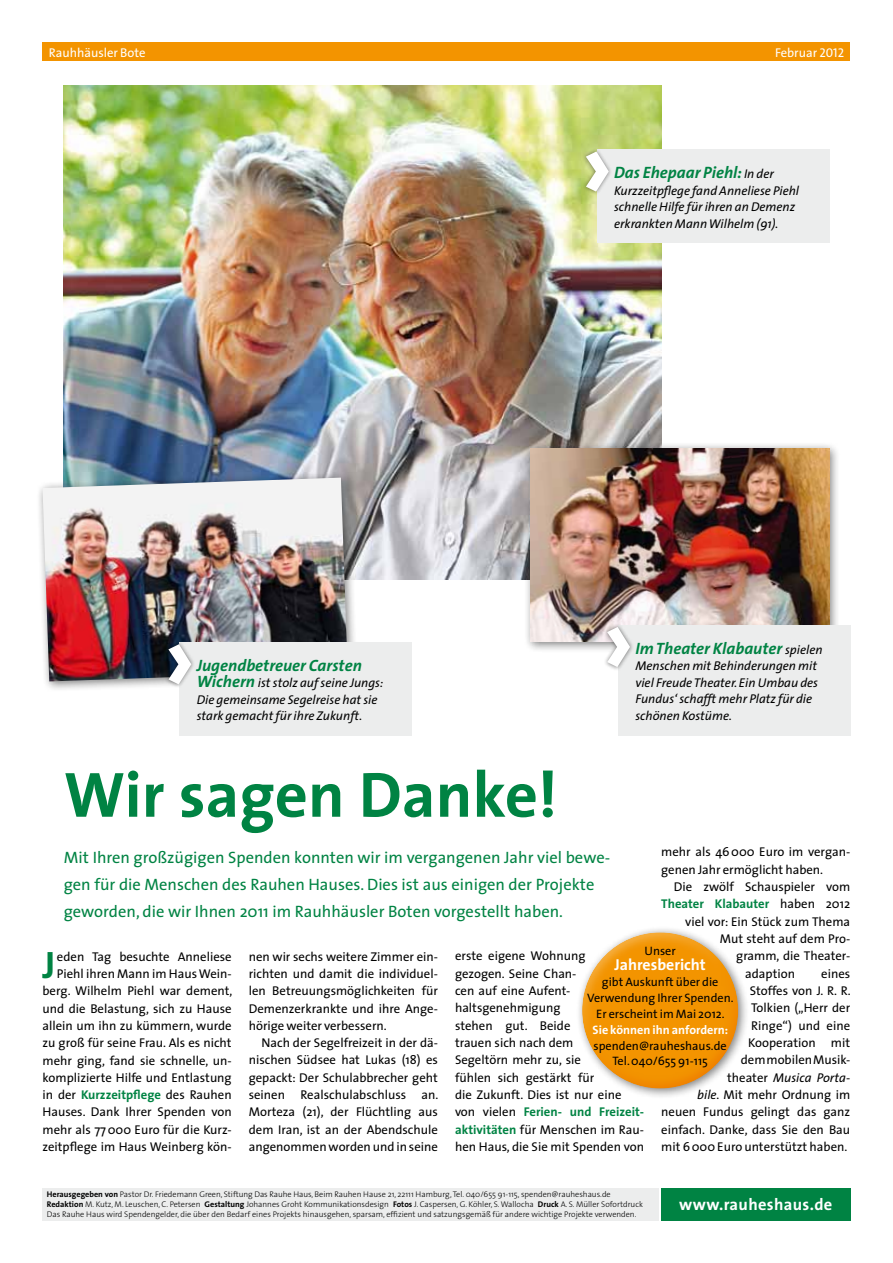
<style>
.page{position:relative;width:893px;height:1263px;background:#fff}
.page>*{position:absolute;margin:0;border:0;box-sizing:border-box;transform-origin:0 0}
.t1{font:700 64.5px "The Sans";color:#008343}
.t2{font:700 38.4px "The Sans";color:#008343}
.t3{font:16.5px/27px "The Sans";color:#008343}
.t4{font:italic 700 16.5px "The Sans";color:#008343}
.t5{font:700 16.5px "The Sans";letter-spacing:.02em;color:#fff}
.t6{font:700 15.9px "The Sans";color:#fff}
.t7{font:12.75px/17.2px "The Sans";color:#000;text-align:right}
.t8{font:italic 12.75px/16.5px "The Sans";color:#000}
.t9{font:12.75px "The Sans";color:#fff}
.t10{font:700 12.75px "The Sans";color:#008343}
.t11{font:12.3px/15.9px "The Sans";color:#000;text-align:center}
.t12{font:700 12.3px "The Sans";color:#fff}
.t13{font:300 8.25px/9.8px "The Sans";color:#000}
.s1{font-family:"The Sans Caps"}
.s2{font-weight:400;font-size:12.75px;color:#000}
.s3{font-weight:700;font-size:16.5px;color:#008343}
.s4{font-weight:400;color:#000}
.s5{font-weight:700;color:#008343}
.s6{font-style:italic}
.s7{font-weight:700}
</style>
<div class="page">
<div style="left:43px;top:1188px;width:616px;height:32px;background:#eceded"></div>
<div style="left:661px;top:1188px;width:189px;height:32px;background:#008343"></div>
<div style="left:43px;top:43px;width:807px;height:18px;background:#f39400"></div>
<img style="left:64px;top:85px;width:597px;height:494px">
<div style="left:36px;top:471px;width:323px;height:222px;background:#000;opacity:.5"></div>
<img style="left:43px;top:478px;width:305px;height:203px">
<div style="left:180px;top:642px;width:232px;height:93px;background:#eceded"></div>
<div style="left:164px;top:640px;width:32px;height:49px;background:#000;opacity:.5"></div>
<svg style="left:168px;top:644px;width:23px;height:40px"></svg>
<div style="left:524px;top:441px;width:316px;height:212px;background:#000;opacity:.5"></div>
<img style="left:531px;top:448px;width:298px;height:194px">
<div style="left:618px;top:625px;width:232px;height:110px;background:#eceded"></div>
<div style="left:603px;top:623px;width:31px;height:48px;background:#000;opacity:.5"></div>
<svg style="left:607px;top:627px;width:23px;height:40px"></svg>
<div style="left:597px;top:149px;width:232px;height:94px;background:#eceded"></div>
<div style="left:582px;top:147px;width:31px;height:49px;background:#000;opacity:.5"></div>
<svg style="left:586px;top:151px;width:23px;height:41px"></svg>
<div style="left:575px;top:925px;width:175px;height:175px;background:#000;opacity:.5"></div>
<div style="left:580px;top:931px;width:152px;height:118px;background:#fff;opacity:.5"></div>
<div style="left:581px;top:960px;width:158px;height:130px;background:#f39400;opacity:.5"></div>
<p class="t9" style="left:49px;top:42px;width:98px">Rauhhäusler Bote</p>
<p class="t9" style="left:775px;top:42px;width:71px">Februar <span class="s1">2012</span></p>
<p class="t4" style="left:614px;top:159px;width:161px">Das Ehepaar Piehl: <span class="s2">In der</span></p>
<p class="t8" style="left:614px;top:182px;width:187px">Kurzzeitpflege fand Anneliese Piehl schnelle Hilfe für ihren an Demenz erkrankten Mann Wilhelm (91).</p>
<p class="t4" style="left:197px;top:651px;width:167px">Jugendbetreuer Carsten</p>
<p class="t8" style="left:197px;top:674px;width:188px"><span class="s3">Wichern</span> ist stolz auf seine Jungs:<br>Die gemeinsame Segelreise hat sie stark gemacht für ihre Zukunft.</p>
<h1 class="t1" style="left:64px;top:741px;width:495px">Wir sagen Danke!</h1>
<p class="t4" style="left:635px;top:634px;width:189px">Im Theater Klabauter <span class="s2">spielen</span></p>
<p class="t8" style="left:635px;top:657px;width:184px">Menschen mit Behinderungen mit viel Freude Theater. Ein Umbau des<br>Fundus‘ schafft mehr Platz für die schönen Kostüme.</p>
<p class="t7" style="left:661px;top:843px;width:190px;text-align:left">mehr als 46000 Euro im vergan&shy;genen Jahr ermöglicht haben.</p>
<p class="t7" style="left:674px;top:878px;width:178px">Die zwölf Schauspieler vom</p>
<p class="t10" style="left:661px;top:893px;width:191px">Theater Klabauter <span class="s4">haben 2012</span></p>
<p class="t7" style="left:685px;top:912px;width:167px">viel vor: Ein Stück zum Thema</p>
<p class="t7" style="left:720px;top:930px;width:132px">Mut steht auf dem Pro-</p>
<p class="t7" style="left:736px;top:947px;width:115px">gramm, die Theater-</p>
<p class="t7" style="left:745px;top:964px;width:51px">adaption</p>
<p class="t3" style="left:64px;top:843px;width:548px">Mit Ihren großzügigen Spenden konnten wir im vergangenen Jahr viel bewe&shy;gen für die Menschen des Rauhen Hauses. Dies ist aus einigen der Projekte geworden, die wir Ihnen 2011 im Rauhhäusler Boten vorgestellt haben.</p>
<p class="t11" style="left:644px;top:942px;width:33px">Unser</p>
<p class="t6" style="left:614px;top:952px;width:93px">Jahresbericht</p>
<p class="t11" style="left:587px;top:974px;width:148px">gibt Auskunft über die<br>Verwendung Ihrer Spenden.<br>Er erscheint im Mai 2012.</p>
<p class="t12" style="left:593px;top:1019px;width:137px">Sie können ihn anfordern:</p>
<p class="t11" style="left:594px;top:1037px;width:135px">spenden@rauheshaus.de<br>Tel. 040/655 91-115</p>
<p class="t7" style="left:455px;top:947px;width:191px;text-align:left">erste eigene Wohnung<br>gezogen. Seine Chan-<br>cen auf eine Aufent&shy;haltsgenehmigung<br>stehen gut. Beide<br>trauen sich nach dem<br>Segeltörn mehr zu, sie<br>fühlen sich gestärkt für<br>die Zukunft. Dies ist nur eine von vielen <span class="s5">Ferien- und Freizeit&shy;aktivitäten</span> für Menschen im Rau&shy;hen Haus, die Sie mit Spenden von</p>
<p class="t7" style="left:43px;top:947px;width:191px">eden Tag besuchte Anneliese<br>Piehl ihren Mann im Haus Wein&shy;berg. Wilhelm Piehl war dement, und die Belastung, sich zu Hause allein um ihn zu kümmern, wurde zu groß für seine Frau. Als es nicht mehr ging, fand sie schnelle, un&shy;komplizierte Hilfe und Entlastung in der <span class="s5">Kurzzeitpflege</span> des Rauhen<br>Hauses. Dank Ihrer Spenden von mehr als 77000 Euro für die Kurz&shy;zeitpflege im Haus Weinberg kön-</p>
<p class="t7" style="left:249px;top:947px;width:191px;text-align:justify">nen wir sechs weitere Zimmer ein&shy;richten und damit die individuel&shy;len Betreuungsmöglichkeiten für Demenzerkrankte und ihre Ange&shy;hörige weiter verbessern.</p>
<h2 class="t2" style="left:43px;top:933px;width:14px">J</h2>
<p class="t7" style="left:661px;top:964px;width:191px">eines<br>Stoffes von J. R. R.<br>Tolkien („Herr der<br>Ringe“) und eine<br>Kooperation mit<br>dem mobilen Musik-<br>theater <span class="s6">Musica Porta-<br>bile.</span> Mit mehr Ordnung im neuen Fundus gelingt das ganz einfach. Danke, dass Sie den Bau mit 6000 Euro unterstützt haben.</p>
<p class="t7" style="left:249px;top:1034px;width:191px;text-align:justify;text-indent:13px">Nach der Segelfreizeit in der dä&shy;nischen Südsee hat Lukas (18) es gepackt: Der Schulabbrecher geht seinen Realschulabschluss an.<br>Morteza (21), der Flüchtling aus dem Iran, ist an der Abendschule angenommen worden und in seine</p>
<p class="t13" style="left:47px;top:1189px;width:598px"><span class="s7">Herausgegeben von</span> Pastor Dr. Friedemann Green, Stiftung Das Rauhe Haus, Beim Rauhen Hause 21, 22111 Hamburg, Tel. 040/655 91-115, spenden@rauheshaus.de<br><span class="s7">Redaktion</span> M. Kutz, M. Leuschen, C. Petersen <span class="s7">Gestaltung</span> Johannes Groht Kommunikationsdesign <span class="s7">Fotos</span> J. Caspersen, G. Köhler, S. Wallocha <span class="s7">Druck</span> A. S. Müller Sofortdruck<br>Das Rauhe Haus wird Spendengelder, die über den Bedarf eines Projekts hinausgehen, sparsam, effizient und satzungsgemäß für andere wichtige Projekte verwenden.</p>
<p class="t5" style="left:679px;top:1191px;width:155px">www.rauheshaus.de</p>
</div>
